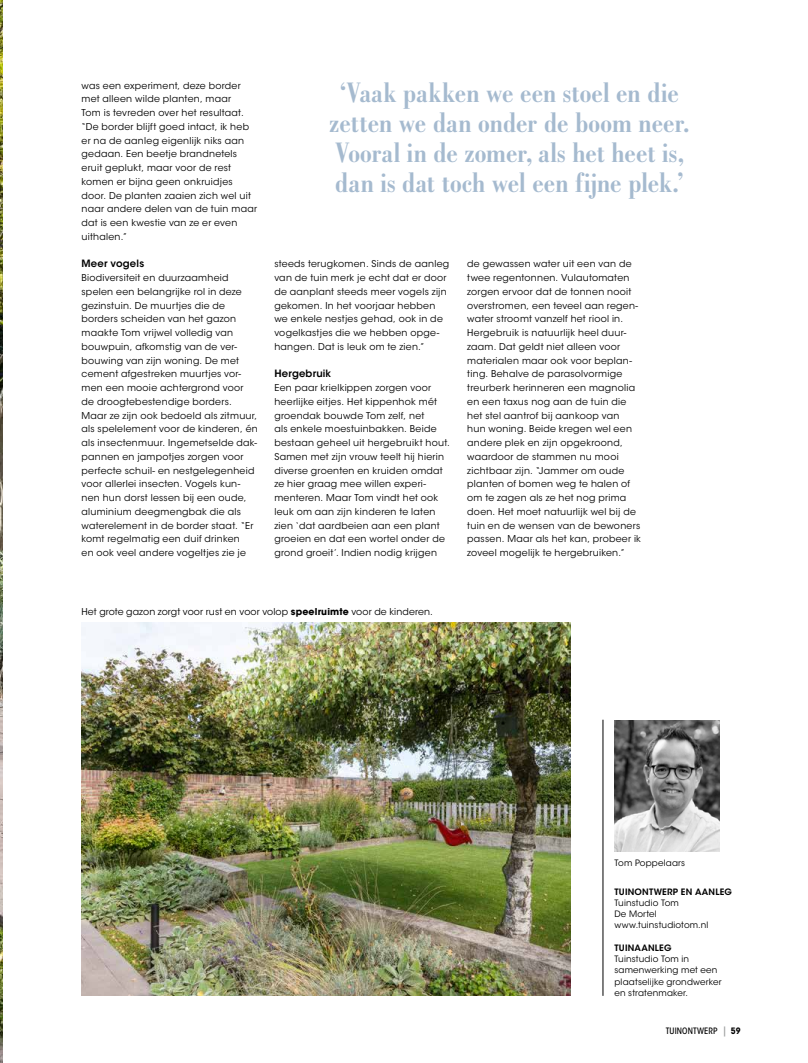
<style>
.page{position:relative;width:808px;height:1063px;background:#fff}
.page>*{position:absolute;margin:0;border:0;box-sizing:border-box;transform-origin:0 0}
.t1{font:700 condensed 30px/30px "Bodoni Std";color:#a5bacf;text-align:center}
.t2{font:600 10px "ITC Avant Garde Std";letter-spacing:.015em;color:#000}
.t3{font:9.38px/13.8px "ITC Avant Garde Std";letter-spacing:.03em;color:#000}
.t4{font:8.75px/11.2px "ITC Avant Garde Std";letter-spacing:.02em;color:#000}
.t5{font:600 8.75px "ITC Avant Garde Std";letter-spacing:.025em;color:#000}
.t6{font:500 condensed 8.75px "ITC Avant Garde Std";letter-spacing:.015em;color:#000}
.s1{font-weight:700}
.s2{font-weight:700;font-style:italic;color:#9c9d9d}
</style>
<div class="page">
<img style="left:0;top:0;width:2px;height:1063px">
<hr style="left:603px;top:720px;width:1px;height:276px;background:#000">
<img style="left:81px;top:623px;width:489px;height:373px">
<img style="left:614px;top:720px;width:105px;height:132px">
<p class="t3" style="left:81px;top:78px;width:177px">was een experiment, deze border met alleen wilde planten, maar<br>Tom is tevreden over het resultaat. “De border blijft goed intact, ik heb er na de aanleg eigenlijk niks aan gedaan. Een beetje brandnetels eruit geplukt, maar voor de rest komen er bijna geen onkruidjes door. De planten zaaien zich wel uit naar andere delen van de tuin maar dat is een kwestie van ze er even uithalen.”</p>
<p class="t2" style="left:81px;top:257px;width:64px">Meer vogels</p>
<p class="t3" style="left:81px;top:271px;width:178px">Biodiversiteit en duurzaamheid spelen een belangrijke rol in deze gezinstuin. De muurtjes die de borders scheiden van het gazon maakte Tom vrijwel volledig van bouwpuin, afkomstig van de ver&shy;bouwing van zijn woning. De met cement afgestreken muurtjes vor&shy;men een mooie achtergrond voor de droogtebestendige borders.<br>Maar ze zijn ook bedoeld als zitmuur, als spelelement voor de kinderen, én als insectenmuur. Ingemetselde dak&shy;pannen en jampotjes zorgen voor perfecte schuil- en nestgelegenheid voor allerlei insecten. Vogels kun&shy;nen hun dorst lessen bij een oude, aluminium deegmengbak die als waterelement in de border staat. “Er komt regelmatig een duif drinken<br>en ook veel andere vogeltjes zie je</p>
<h1 class="t1" style="left:330px;top:79px;width:361px">‘Vaak pakken we een stoel en die zetten we dan onder de boom neer.<br>Vooral in de zomer, als het heet is, dan is dat toch wel een fijne plek.’</h1>
<p class="t3" style="left:274px;top:257px;width:176px">steeds terugkomen. Sinds de aanleg van de tuin merk je echt dat er door de aanplant steeds meer vogels zijn gekomen. In het voorjaar hebben we enkele nestjes gehad, ook in de vogelkastjes die we hebben opge&shy;hangen. Dat is leuk om te zien.”</p>
<p class="t2" style="left:274px;top:367px;width:58px">Hergebruik</p>
<p class="t3" style="left:274px;top:381px;width:177px">Een paar krielkippen zorgen voor heerlijke eitjes. Het kippenhok mét groendak bouwde Tom zelf, net<br>als enkele moestuinbakken. Beide bestaan geheel uit hergebruikt hout.<br>Samen met zijn vrouw teelt hij hierin diverse groenten en kruiden omdat ze hier graag mee willen experi&shy;menteren. Maar Tom vindt het ook leuk om aan zijn kinderen te laten zien ‘dat aardbeien aan een plant groeien en dat een wortel onder de grond groeit’. Indien nodig krijgen</p>
<p class="t3" style="left:467px;top:257px;width:175px">de gewassen water uit een van de twee regentonnen. Vulautomaten zorgen ervoor dat de tonnen nooit overstromen, een teveel aan regen&shy;water stroomt vanzelf het riool in.<br>Hergebruik is natuurlijk heel duur&shy;zaam. Dat geldt niet alleen voor materialen maar ook voor beplan&shy;ting. Behalve de parasolvormige treurberk herinneren een magnolia en een taxus nog aan de tuin die het stel aantrof bij aankoop van<br>hun woning. Beide kregen wel een andere plek en zijn opgekroond, waardoor de stammen nu mooi zichtbaar zijn. “Jammer om oude planten of bomen weg te halen of om te zagen als ze het nog prima doen. Het moet natuurlijk wel bij de tuin en de wensen van de bewoners passen. Maar als het kan, probeer ik zoveel mogelijk te hergebruiken.”</p>
<p class="t3" style="left:81px;top:605px;width:353px">Het grote gazon zorgt voor rust en voor volop <span class="s1">speelruimte</span> voor de kinderen.</p>
<p class="t4" style="left:614px;top:857px;width:72px">Tom Poppelaars</p>
<p class="t5" style="left:614px;top:886px;width:119px">TUINONTWERP EN AANLEG</p>
<p class="t4" style="left:614px;top:897px;width:95px">Tuinstudio Tom<br>De Mortel www.tuinstudiotom.nl</p>
<p class="t5" style="left:614px;top:942px;width:59px">TUINAANLEG</p>
<p class="t4" style="left:614px;top:953px;width:109px">Tuinstudio Tom in samenwerking met een plaatselijke grondwerker en stratenmaker.</p>
<p class="t6" style="left:666px;top:1025px;width:76px">TUINONTWERP <span class="s2">|</span> <span class="s1">59</span></p>
</div>
